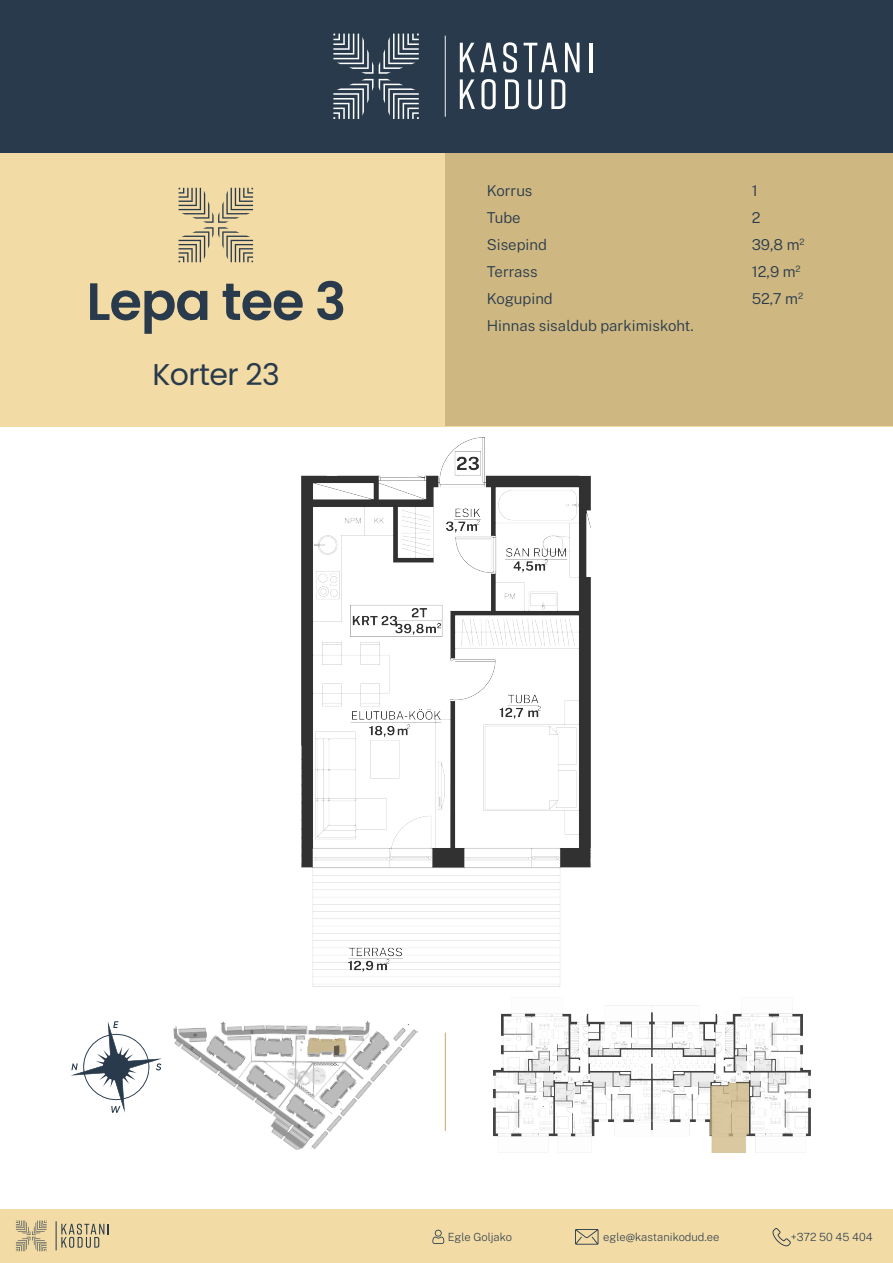
<style>
.page{position:relative;width:893px;height:1263px;background:#fff}
.page>*{position:absolute;margin:0;border:0;box-sizing:border-box;transform-origin:0 0}
.t1{font:600 52.5px "Poppins";letter-spacing:-.02em;color:#283a4b}
.t2{font:30px "Poppins";letter-spacing:-.02em;color:#283a4b}
.t3{font:100 15px/27px "Public Sans";color:#283a4b}
.t4{font:100 11.25px "Public Sans";color:#283a4b}
</style>
<div class="page">
<div style="left:0;top:0;width:893px;height:426px;background:#f2dba5"></div>
<div style="left:0;top:1210px;width:893px;height:53px;background:#f2dba5"></div>
<div style="left:445px;top:0;width:448px;height:426px;background:#ceb781"></div>
<svg style="left:71px;top:1021px;width:91px;height:92px"></svg>
<img style="left:173px;top:1021px;width:245px;height:129px">
<img style="left:493px;top:1005px;width:317px;height:148px">
<svg style="left:179px;top:188px;width:74px;height:74px"></svg>
<svg style="left:575px;top:1229px;width:23px;height:16px"></svg>
<svg style="left:432px;top:1230px;width:12px;height:14px"></svg>
<svg style="left:772px;top:1228px;width:19px;height:18px"></svg>
<svg style="left:16px;top:1220px;width:31px;height:31px"></svg>
<svg style="left:61px;top:1224px;width:48px;height:24px"></svg>
<div style="left:0;top:0;width:893px;height:153px;background:#283a4b"></div>
<svg style="left:333px;top:34px;width:86px;height:85px"></svg>
<svg style="left:460px;top:43px;width:37px;height:29px"></svg>
<svg style="left:503px;top:42px;width:14px;height:31px"></svg>
<svg style="left:524px;top:43px;width:33px;height:29px"></svg>
<svg style="left:565px;top:43px;width:15px;height:29px"></svg>
<hr style="left:589px;top:43px;width:3px;height:29px;background:#fff">
<svg style="left:460px;top:79px;width:15px;height:30px"></svg>
<svg style="left:481px;top:79px;width:15px;height:30px"></svg>
<svg style="left:505px;top:79px;width:14px;height:30px"></svg>
<svg style="left:528px;top:79px;width:14px;height:30px"></svg>
<svg style="left:551px;top:79px;width:14px;height:30px"></svg>
<hr style="left:445px;top:36px;width:1px;height:81px;background:#f1f2f2">
<hr style="left:445px;top:1033px;width:1px;height:97px;background:#ceb781">
<svg style="left:710px;top:1083px;width:39px;height:70px;background:#d5c59e"></svg>
<svg style="left:308px;top:1038px;width:38px;height:17px"></svg>
<img style="left:301px;top:437px;width:290px;height:549px">
<h1 class="t1" style="left:86px;top:271px;width:261px">Lepa tee 3</h1>
<h2 class="t2" style="left:153px;top:357px;width:129px">Korter 23</h2>
<p class="t3" style="left:487px;top:176px;width:208px">Korrus<br>Tube<br>Sisepind<br>Terrass<br>Kogupind<br>Hinnas sisaldub parkimiskoht.</p>
<p class="t3" style="left:752px;top:176px;width:55px">1<br>2<br>39,8 m<sup>2<br></sup>12,9 m<sup>2<br></sup>52,7 m<sup>2</sup></p>
<p class="t4" style="left:448px;top:1228px;width:66px">Egle Goljako</p>
<p class="t4" style="left:603px;top:1228px;width:118px">egle@kastanikodud.ee</p>
<p class="t4" style="left:791px;top:1228px;width:83px">+372 50 45 404</p>
</div>
